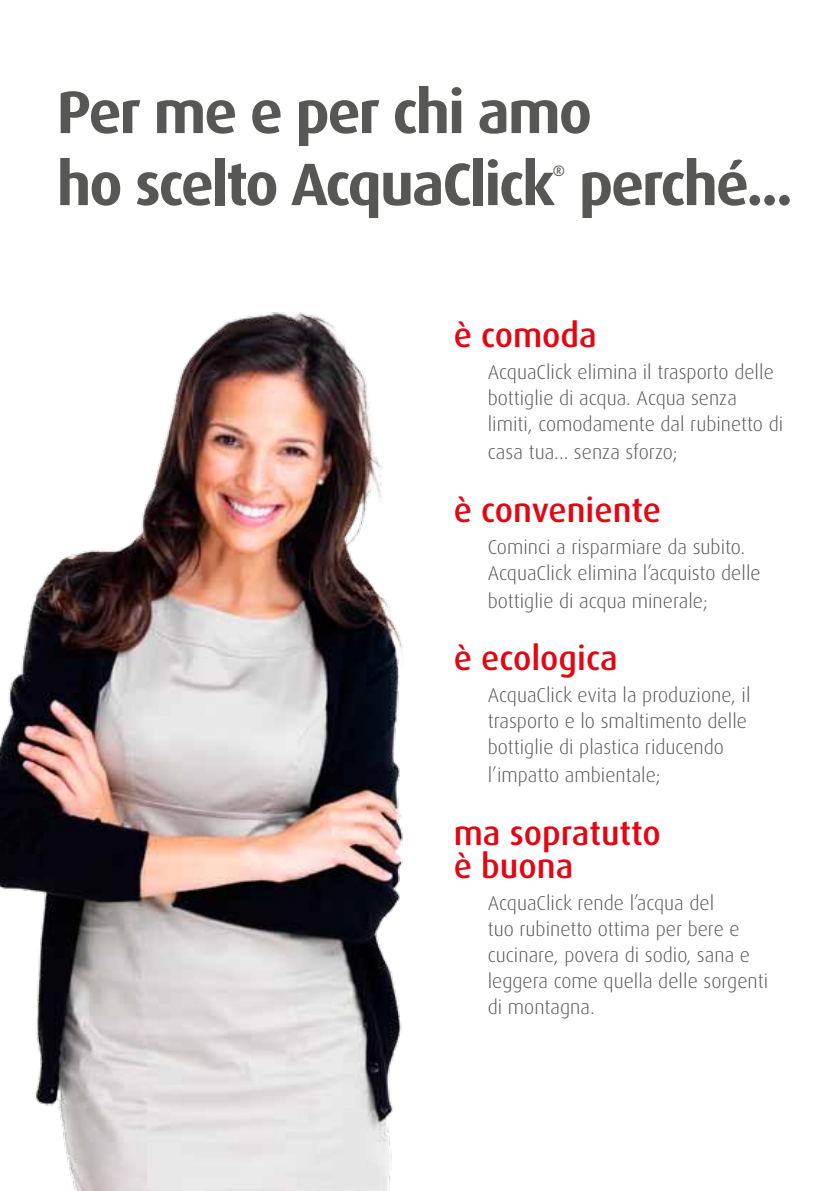
<style>
.page{position:relative;width:840px;height:1191px;background:#fff}
.page>*{position:absolute;margin:0;border:0;box-sizing:border-box;transform-origin:0 0}
.t1{font:700 60px/72px "Dax";letter-spacing:-.035em;color:#575756}
.t2{font:500 34px/33.6px "Dax";color:#e30613}
.t3{font:300 20px/26px "Dax";color:#575756}
.t4{font:700 15.2px "Dax";color:#575756}
</style>
<div class="page">
<img style="left:0;top:312px;width:403px;height:879px">
<h1 class="t1" style="left:57px;top:77px;width:737px">Per me e per chi amo<br>ho scelto AcquaClick perché...</h1>
<p class="t4" style="left:552px;top:163px;width:14px">®</p>
<h2 class="t2" style="left:453px;top:319px;width:145px">è comoda</h2>
<p class="t3" style="left:487px;top:359px;width:297px">AcquaClick elimina il trasporto delle bottiglie di acqua. Acqua senza limiti, comodamente dal rubinetto di</p>
<p class="t3" style="left:487px;top:439px;width:191px">casa tua... senza sforzo;</p>
<h2 class="t2" style="left:453px;top:493px;width:209px">è conveniente</h2>
<p class="t3" style="left:487px;top:534px;width:274px">Cominci a risparmiare da subito.<br>AcquaClick elimina l’acquisto delle</p>
<p class="t3" style="left:487px;top:588px;width:221px">bottiglie di acqua minerale;</p>
<h2 class="t2" style="left:453px;top:642px;width:165px">è ecologica</h2>
<p class="t3" style="left:487px;top:682px;width:264px">AcquaClick evita la produzione, il trasporto e lo smaltimento delle bottiglie di plastica riducendo</p>
<p class="t3" style="left:487px;top:762px;width:174px">l’impatto ambientale;</p>
<h2 class="t2" style="left:453px;top:816px;width:208px">ma sopratutto è buona</h2>
<p class="t3" style="left:487px;top:890px;width:282px">AcquaClick rende l’acqua del<br>tuo rubinetto ottima per bere e cucinare, povera di sodio, sana e leggera come quella delle sorgenti di montagna.</p>
</div>
